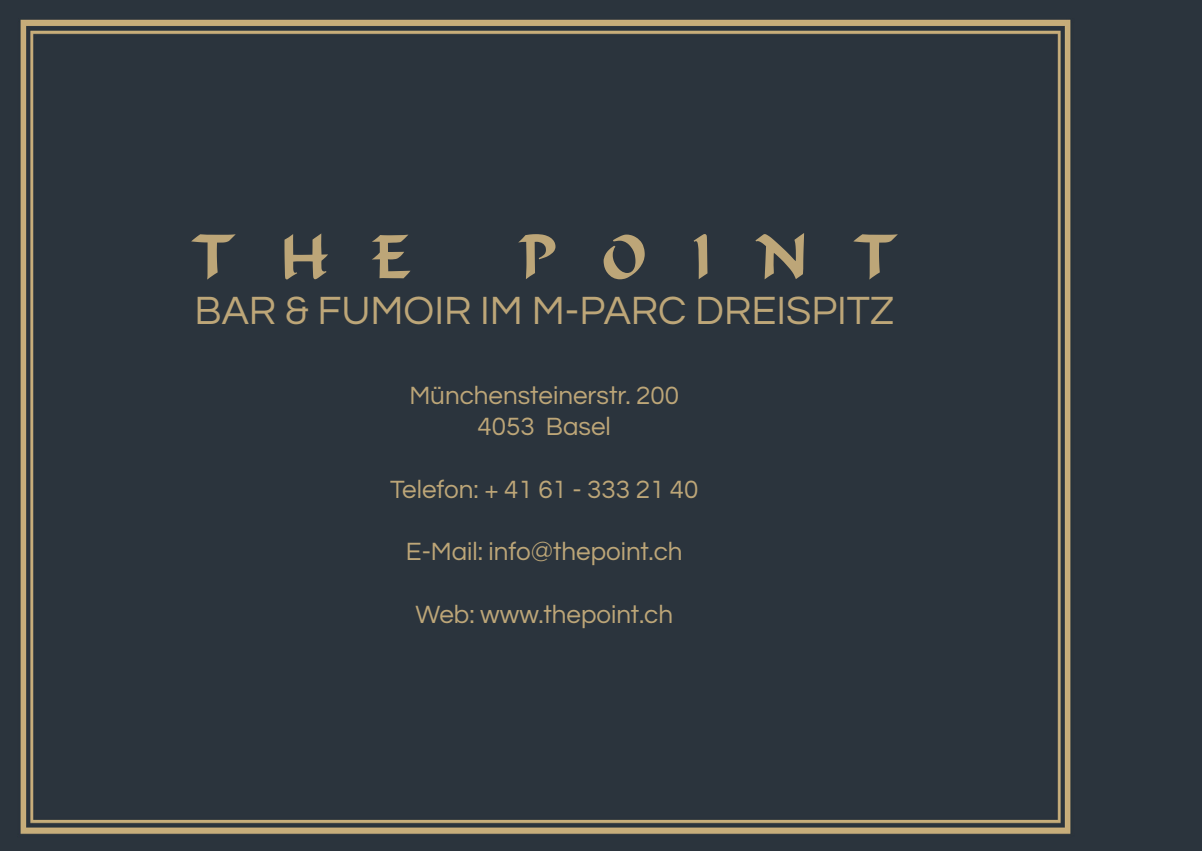
<style>
.page{position:relative;width:1202px;height:851px;background:#fff}
.page>*{position:absolute;margin:0;border:0;box-sizing:border-box;transform-origin:0 0}
.t1{font:60px "Calligraphic";letter-spacing:.77em;color:#bda678}
.t2{font:41px "Questrial";color:#bda678}
.t3{font:26px "Questrial";color:#bda678}
</style>
<div class="page">
<div style="left:0;top:0;width:1202px;height:850px;background:#2b343d"></div>
<img style="left:20px;top:19px;width:1051px;height:815px">
<p class="t1" style="left:192px;top:220px;width:220px">THE</p>
<p class="t1" style="left:520px;top:220px;width:377px">POINT</p>
<p class="t2" style="left:195px;top:290px;width:701px">BAR &amp; FUMOIR IM M-PARC DREISPITZ</p>
<p class="t3" style="left:410px;top:382px;width:271px">Münchensteinerstr. 200</p>
<p class="t3" style="left:478px;top:414px;width:135px">4053 Basel</p>
<p class="t3" style="left:390px;top:476px;width:310px">Telefon: + 41 61 - 333 21 40</p>
<p class="t3" style="left:406px;top:538px;width:278px">E-Mail: info@thepoint.ch</p>
<p class="t3" style="left:415px;top:601px;width:259px">Web: www.thepoint.ch</p>
</div>
